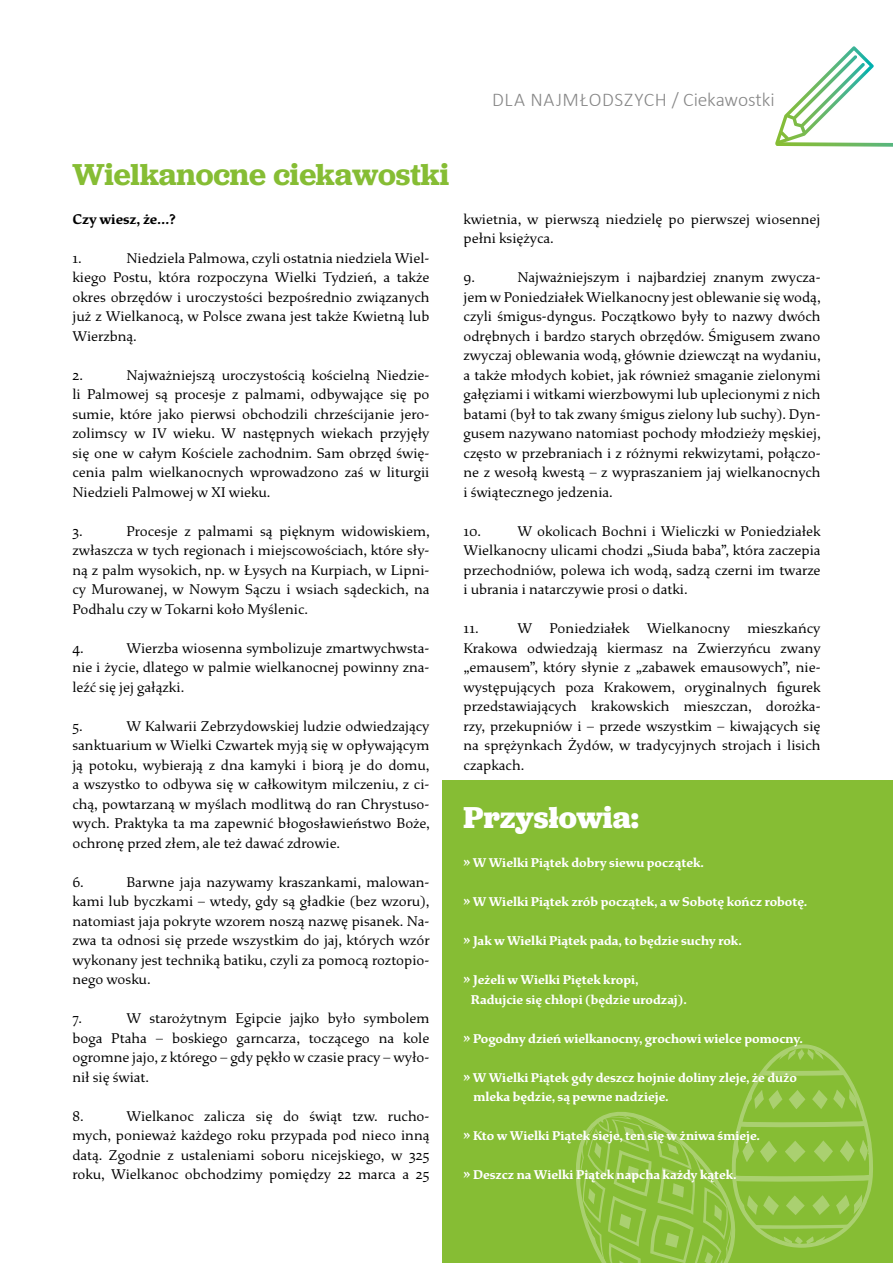
<style>
.page{position:relative;width:893px;height:1263px;background:#fff}
.page>*{position:absolute;margin:0;border:0;box-sizing:border-box;transform-origin:0 0}
.t1{font:600 31.5px "Jubilat";color:#86bd34}
.t2{font:700 31.5px "Jubilat";color:#fff}
.t3{font:300 19.5px "Calibri";letter-spacing:.025em;color:#878787}
.t4{font:15px/19.5px "Study";color:#000;text-align:justify}
.t5{font:700 15px "Study";letter-spacing:-.005em;color:#000}
.t6{font:700 13.5px/19.5px "Study";color:#fff}
</style>
<div class="page">
<svg style="left:775px;top:46px;width:118px;height:101px"></svg>
<div style="left:442px;top:780px;width:451px;height:483px;background:#86bd34"></div>
<svg style="left:575px;top:1044px;width:298px;height:219px"></svg>
<h2 class="t3" style="left:492px;top:87px;width:284px">DLA NAJMŁODSZYCH / Ciekawostki</h2>
<h1 class="t1" style="left:72px;top:154px;width:379px">Wielkanocne ciekawostki</h1>
<p class="t5" style="left:72px;top:210px;width:105px">Czy wiesz, że…?</p>
<p class="t4" style="left:72px;top:248px;width:11px">1.</p>
<p class="t4" style="left:72px;top:248px;width:359px;text-indent:54px">Niedziela Palmowa, czyli ostatnia niedziela Wiel&shy;kiego Postu, która rozpoczyna Wielki Tydzień, a także okres obrzędów i uroczystości bezpośrednio związanych już z Wielkanocą, w Polsce zwana jest także Kwietną lub Wierzbną.</p>
<p class="t4" style="left:72px;top:365px;width:12px">2.</p>
<p class="t4" style="left:72px;top:365px;width:359px;text-indent:54px">Najważniejszą uroczystością kościelną Niedzie&shy;li Palmowej są procesje z palmami, odbywające się po sumie, które jako pierwsi obchodzili chrześcijanie jero&shy;zolimscy w IV wieku. W następnych wiekach przyjęły się one w całym Kościele zachodnim. Sam obrzęd świę&shy;cenia palm wielkanocnych wprowadzono zaś w liturgii Niedzieli Palmowej w XI wieku.</p>
<p class="t4" style="left:72px;top:521px;width:12px">3.</p>
<p class="t4" style="left:72px;top:521px;width:359px;text-indent:54px">Procesje z palmami są pięknym widowiskiem, zwłaszcza w tych regionach i miejscowościach, które sły&shy;ną z palm wysokich, np. w Łysych na Kurpiach, w Lipni&shy;cy Murowanej, w Nowym Sączu i wsiach sądeckich, na Podhalu czy w Tokarni koło Myślenic.</p>
<p class="t4" style="left:72px;top:638px;width:13px">4.</p>
<p class="t4" style="left:72px;top:638px;width:359px;text-indent:54px">Wierzba wiosenna symbolizuje zmartwychwsta&shy;nie i życie, dlatego w palmie wielkanocnej powinny zna&shy;leźć się jej gałązki.</p>
<p class="t4" style="left:72px;top:716px;width:12px">5.</p>
<p class="t4" style="left:72px;top:716px;width:359px;text-indent:54px">W Kalwarii Zebrzydowskiej ludzie odwiedzający sanktuarium w Wielki Czwartek myją się w opływającym ją potoku, wybierają z dna kamyki i biorą je do domu, a wszystko to odbywa się w całkowitym milczeniu, z ci&shy;chą, powtarzaną w myślach modlitwą do ran Chrystuso&shy;wych. Praktyka ta ma zapewnić błogosławieństwo Boże, ochronę przed złem, ale też dawać zdrowie.</p>
<p class="t4" style="left:72px;top:872px;width:13px">6.</p>
<p class="t4" style="left:72px;top:872px;width:359px;text-indent:54px">Barwne jaja nazywamy kraszankami, malowan&shy;kami lub byczkami – wtedy, gdy są gładkie (bez wzoru), natomiast jaja pokryte wzorem noszą nazwę pisanek. Na&shy;zwa ta odnosi się przede wszystkim do jaj, których wzór wykonany jest techniką batiku, czyli za pomocą roztopio&shy;nego wosku.</p>
<p class="t4" style="left:72px;top:1009px;width:11px">7.</p>
<p class="t4" style="left:72px;top:1009px;width:359px;text-indent:54px">W starożytnym Egipcie jajko było symbolem boga Ptaha – boskiego garncarza, toczącego na kole ogromne jajo, z którego – gdy pękło w czasie pracy – wyło&shy;nił się świat.</p>
<p class="t4" style="left:72px;top:1106px;width:13px">8.</p>
<p class="t4" style="left:72px;top:1106px;width:359px;text-indent:54px">Wielkanoc zalicza się do świąt tzw. rucho&shy;mych, ponieważ każdego roku przypada pod nieco inną datą. Zgodnie z ustaleniami soboru nicejskiego, w 325 roku, Wielkanoc obchodzimy pomiędzy 22 marca a 25</p>
<p class="t4" style="left:463px;top:209px;width:359px">kwietnia, w pierwszą niedzielę po pierwszej wiosennej pełni księżyca.</p>
<p class="t4" style="left:463px;top:268px;width:13px">9.</p>
<p class="t4" style="left:463px;top:268px;width:359px;text-indent:54px">Najważniejszym i najbardziej znanym zwycza&shy;jem w Poniedziałek Wielkanocny jest oblewanie się wodą, czyli śmigus-dyngus. Początkowo były to nazwy dwóch odrębnych i bardzo starych obrzędów. Śmigusem zwano zwyczaj oblewania wodą, głównie dziewcząt na wydaniu, a także młodych kobiet, jak również smaganie zielonymi gałęziami i witkami wierzbowymi lub uplecionymi z nich batami (był to tak zwany śmigus zielony lub suchy). Dyn&shy;gusem nazywano natomiast pochody młodzieży męskiej, często w przebraniach i z różnymi rekwizytami, połączo&shy;ne z wesołą kwestą – z wypraszaniem jaj wielkanocnych i świątecznego jedzenia.</p>
<p class="t4" style="left:463px;top:521px;width:19px">10.</p>
<p class="t4" style="left:463px;top:521px;width:359px;text-indent:54px">W okolicach Bochni i Wieliczki w Poniedziałek Wielkanocny ulicami chodzi „Siuda baba”, która zaczepia przechodniów, polewa ich wodą, sadzą czerni im twarze i ubrania i natarczywie prosi o datki.</p>
<p class="t4" style="left:463px;top:619px;width:17px">11.</p>
<p class="t4" style="left:463px;top:619px;width:359px;text-indent:54px">W Poniedziałek Wielkanocny mieszkańcy Krakowa odwiedzają kiermasz na Zwierzyńcu zwany „emausem”, który słynie z „zabawek emausowych”, nie&shy;występujących poza Krakowem, oryginalnych figurek przedstawiających krakowskich mieszczan, dorożka&shy;rzy, przekupniów i – przede wszystkim – kiwających się na sprężynkach Żydów, w tradycyjnych strojach i lisich czapkach.</p>
<h1 class="t2" style="left:463px;top:797px;width:177px">Przysłowia:</h1>
<p class="t6" style="left:463px;top:853px;width:242px">» W Wielki Piątek dobry siewu początek.</p>
<p class="t6" style="left:463px;top:892px;width:345px">» W Wielki Piątek zrób początek, a w Sobotę kończ robotę.</p>
<p class="t6" style="left:463px;top:931px;width:280px">» Jak w Wielki Piątek pada, to będzie suchy rok.</p>
<p class="t6" style="left:471px;top:970px;width:218px;text-indent:-7px">» Jeżeli w Wielki Piętek kropi,<br>Radujcie się chłopi (będzie urodzaj).</p>
<p class="t6" style="left:463px;top:1029px;width:341px">» Pogodny dzień wielkanocny, grochowi wielce pomocny.</p>
<p class="t6" style="left:473px;top:1068px;width:325px;text-indent:-10px">» W Wielki Piątek gdy deszcz hojnie doliny zleje, że dużo mleka będzie, są pewne nadzieje.</p>
<p class="t6" style="left:463px;top:1126px;width:298px">» Kto w Wielki Piątek sieje, ten się w żniwa śmieje.</p>
<p class="t6" style="left:463px;top:1165px;width:275px">» Deszcz na Wielki Piątek napcha każdy kątek.</p>
</div>
